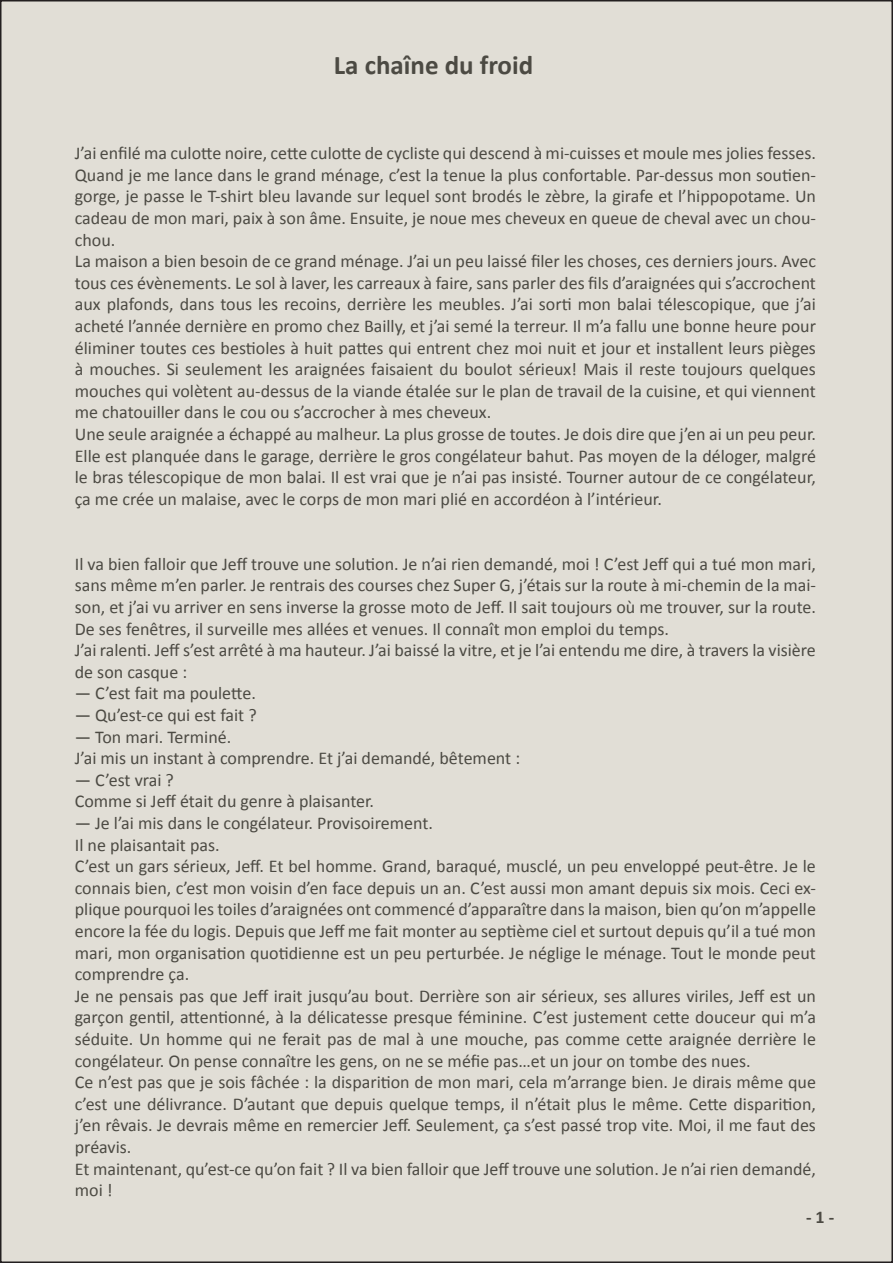
<style>
.page{position:relative;width:893px;height:1263px;background:#fff}
.page>*{position:absolute;margin:0;border:0;box-sizing:border-box;transform-origin:0 0}
.t1{font:700 27px "Calibri";color:#4c4a43}
.t2{font:18px/21.6px "Calibri";color:#4c4a43;text-align:justify}
.t3{font:700 18px "Calibri";color:#4c4a43}
</style>
<div class="page">
<div style="left:1px;top:1px;width:891px;height:1261px;background:#e1ded6"></div>
<p class="t1" style="left:334px;top:49px;width:201px">La chaîne du froid</p>
<p class="t2" style="left:75px;top:142px;width:743px">J’ai enfilé ma culotte noire, cette culotte de cycliste qui descend à mi-cuisses et moule mes jolies fesses.<br>Quand je me lance dans le grand ménage, c’est la tenue la plus confortable. Par-dessus mon soutien&shy;gorge, je passe le T-shirt bleu lavande sur lequel sont brodés le zèbre, la girafe et l’hippopotame. Un cadeau de mon mari, paix à son âme. Ensuite, je noue mes cheveux en queue de cheval avec un chou&shy;chou.</p>
<p class="t2" style="left:75px;top:250px;width:743px">La maison a bien besoin de ce grand ménage. J’ai un peu laissé filer les choses, ces derniers jours. Avec tous ces évènements. Le sol à laver, les carreaux à faire, sans parler des fils d’araignées qui s’accrochent aux plafonds, dans tous les recoins, derrière les meubles. J’ai sorti mon balai télescopique, que j’ai acheté l’année dernière en promo chez Bailly, et j’ai semé la terreur. Il m’a fallu une bonne heure pour éliminer toutes ces bestioles à huit pattes qui entrent chez moi nuit et jour et installent leurs pièges à mouches. Si seulement les araignées faisaient du boulot sérieux! Mais il reste toujours quelques mouches qui volètent au-dessus de la viande étalée sur le plan de travail de la cuisine, et qui viennent me chatouiller dans le cou ou s’accrocher à mes cheveux.</p>
<p class="t2" style="left:75px;top:422px;width:743px">Une seule araignée a échappé au malheur. La plus grosse de toutes. Je dois dire que j’en ai un peu peur.<br>Elle est planquée dans le garage, derrière le gros congélateur bahut. Pas moyen de la déloger, malgré le bras télescopique de mon balai. Il est vrai que je n’ai pas insisté. Tourner autour de ce congélateur, ça me crée un malaise, avec le corps de mon mari plié en accordéon à l’intérieur.</p>
<p class="t2" style="left:75px;top:552px;width:743px">Il va bien falloir que Jeff trouve une solution. Je n’ai rien demandé, moi ! C’est Jeff qui a tué mon mari, sans même m’en parler. Je rentrais des courses chez Super G, j’étais sur la route à mi-chemin de la mai&shy;son, et j’ai vu arriver en sens inverse la grosse moto de Jeff. Il sait toujours où me trouver, sur la route.<br>De ses fenêtres, il surveille mes allées et venues. Il connaît mon emploi du temps.</p>
<p class="t2" style="left:75px;top:638px;width:743px">J’ai ralenti. Jeff s’est arrêté à ma hauteur. J’ai baissé la vitre, et je l’ai entendu me dire, à travers la visière de son casque :</p>
<p class="t2" style="left:75px;top:682px;width:183px">— C’est fait ma poulette.</p>
<p class="t2" style="left:75px;top:703px;width:183px">— Qu’est-ce qui est fait ?</p>
<p class="t2" style="left:75px;top:725px;width:158px">— Ton mari. Terminé.</p>
<p class="t2" style="left:75px;top:746px;width:447px">J’ai mis un instant à comprendre. Et j’ai demandé, bêtement :</p>
<p class="t2" style="left:75px;top:768px;width:101px">— C’est vrai ?</p>
<p class="t2" style="left:75px;top:790px;width:301px">Comme si Jeff était du genre à plaisanter.</p>
<p class="t2" style="left:75px;top:811px;width:360px">— Je l’ai mis dans le congélateur. Provisoirement.</p>
<p class="t2" style="left:75px;top:833px;width:146px">Il ne plaisantait pas.</p>
<p class="t2" style="left:75px;top:854px;width:743px">C’est un gars sérieux, Jeff. Et bel homme. Grand, baraqué, musclé, un peu enveloppé peut-être. Je le connais bien, c’est mon voisin d’en face depuis un an. C’est aussi mon amant depuis six mois. Ceci ex&shy;plique pourquoi les toiles d’araignées ont commencé d’apparaître dans la maison, bien qu’on m’appelle encore la fée du logis. Depuis que Jeff me fait monter au septième ciel et surtout depuis qu’il a tué mon mari, mon organisation quotidienne est un peu perturbée. Je néglige le ménage. Tout le monde peut comprendre ça.</p>
<p class="t2" style="left:75px;top:984px;width:743px">Je ne pensais pas que Jeff irait jusqu’au bout. Derrière son air sérieux, ses allures viriles, Jeff est un garçon gentil, attentionné, à la délicatesse presque féminine. C’est justement cette douceur qui m’a séduite. Un homme qui ne ferait pas de mal à une mouche, pas comme cette araignée derrière le congélateur. On pense connaître les gens, on ne se méfie pas…et un jour on tombe des nues.</p>
<p class="t2" style="left:75px;top:1070px;width:743px">Ce n’est pas que je sois fâchée : la disparition de mon mari, cela m’arrange bien. Je dirais même que c’est une délivrance. D’autant que depuis quelque temps, il n’était plus le même. Cette disparition, j’en rêvais. Je devrais même en remercier Jeff. Seulement, ça s’est passé trop vite. Moi, il me faut des préavis.</p>
<p class="t2" style="left:75px;top:1157px;width:743px">Et maintenant, qu’est-ce qu’on fait ? Il va bien falloir que Jeff trouve une solution. Je n’ai rien demandé, moi !</p>
<p class="t3" style="left:806px;top:1206px;width:30px">- 1 -</p>
</div>
